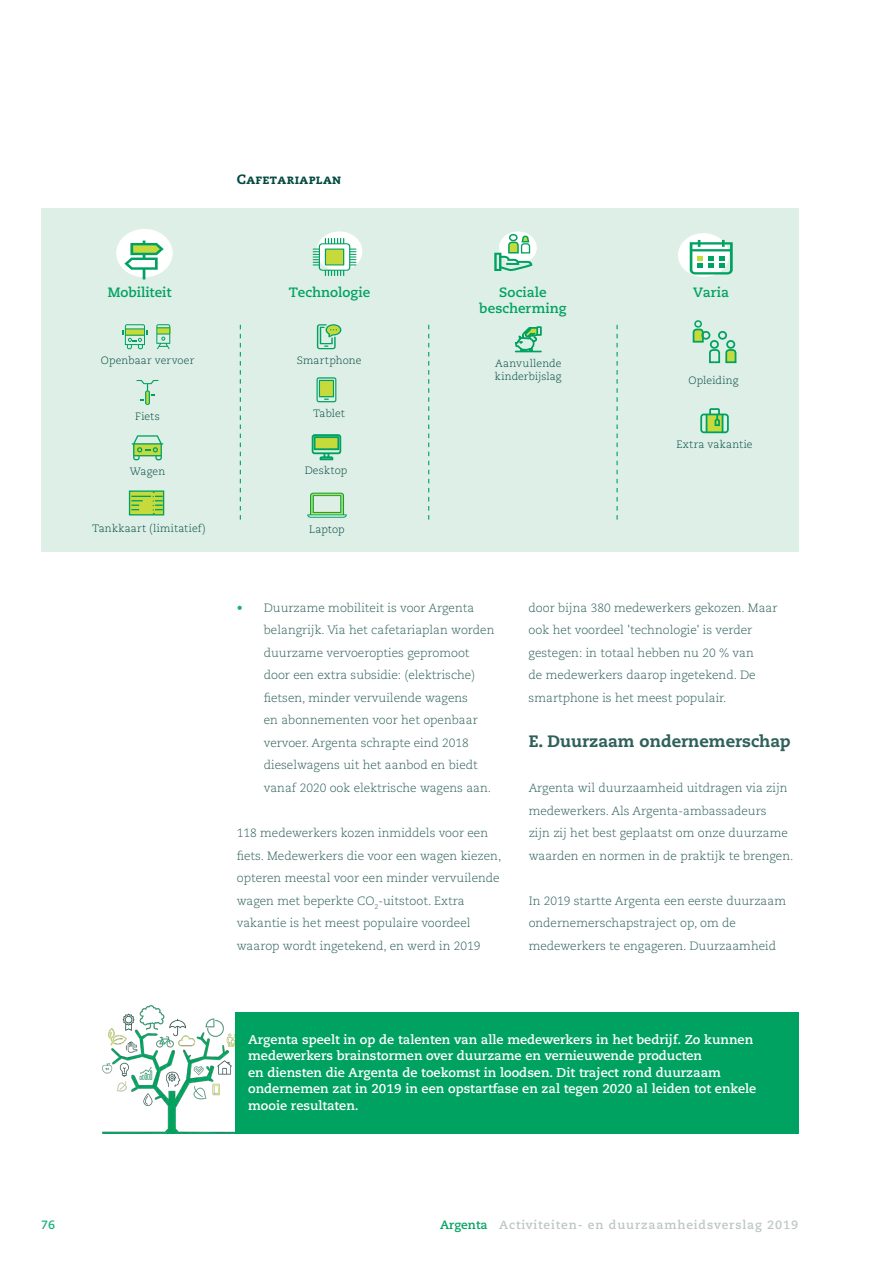
<style>
.page{position:relative;width:893px;height:1263px;background:#fff}
.page>*{position:absolute;margin:0;border:0;box-sizing:border-box;transform-origin:0 0}
.arg18_Txt{font:800 16.5px "Caecilia LT Std";color:#2f615b}
.Body{font:700 13.5px/16.2px "Caecilia LT Std";color:#00a261;text-align:center}
.arg18_titgra{font:800 13.5px "Caecilia LT Std";letter-spacing:.03em;color:#044a42}
.arg18_TxtEncadre_fon{font:700 12.75px/16.5px "Caecilia LT Std";color:#fff}
.arg18_Txt-2{font:300 12px/22.5px "Caecilia LT Std";color:#2f615b}
.t1{font:700 12px "Caecilia LT Std";letter-spacing:.075em;color:#bdc7c5}
.t2{font:700 12px "Caecilia LT Std";color:#17af7b}
.Body-2{font:300 10.65px/12.8px "Caecilia LT Std";letter-spacing:.01em;color:#044a42}
.s1{font-weight:700;color:#17af7b}
.s2{color:#00a261}
</style>
<div class="page">
<div style="left:42px;top:209px;width:757px;height:343px;background:#ddefe6"></div>
<div style="left:116px;top:229px;width:57px;height:48px;background:#fff;border-radius:50%"></div>
<svg style="left:129px;top:490px;width:35px;height:25px"></svg>
<svg style="left:131px;top:491px;width:32px;height:23px"></svg>
<div style="left:316px;top:231px;width:46px;height:40px;background:#fff;border-radius:50%"></div>
<svg style="left:240px;top:325px;width:1px;height:195px"></svg>
<svg style="left:428px;top:325px;width:1px;height:195px"></svg>
<svg style="left:616px;top:325px;width:2px;height:195px"></svg>
<div style="left:499px;top:231px;width:38px;height:33px;background:#fff;border-radius:50%"></div>
<div style="left:678px;top:233px;width:51px;height:44px;background:#fff;border-radius:50%"></div>
<svg style="left:690px;top:240px;width:43px;height:34px"></svg>
<svg style="left:124px;top:241px;width:40px;height:38px"></svg>
<svg style="left:313px;top:238px;width:43px;height:38px"></svg>
<svg style="left:692px;top:328px;width:45px;height:36px"></svg>
<div style="left:509px;top:234px;width:9px;height:7px;border:2px solid #00a261;border-radius:50%"></div>
<div style="left:710px;top:340px;width:9px;height:9px;border:2px solid #00a261;border-radius:50%"></div>
<div style="left:718px;top:331px;width:9px;height:9px;border:2px solid #00a261;border-radius:50%"></div>
<div style="left:701px;top:331px;width:9px;height:9px;border:2px solid #00a261;border-radius:50%"></div>
<div style="left:694px;top:320px;width:8px;height:8px;border:2px solid #00a261;border-radius:50%"></div>
<div style="left:726px;top:340px;width:9px;height:9px;border:2px solid #00a261;border-radius:50%"></div>
<svg style="left:494px;top:235px;width:38px;height:36px"></svg>
<svg style="left:123px;top:324px;width:24px;height:25px"></svg>
<svg style="left:156px;top:324px;width:14px;height:25px"></svg>
<svg style="left:137px;top:380px;width:21px;height:25px"></svg>
<svg style="left:132px;top:435px;width:31px;height:25px"></svg>
<svg style="left:312px;top:435px;width:29px;height:25px"></svg>
<svg style="left:317px;top:377px;width:19px;height:25px"></svg>
<svg style="left:307px;top:493px;width:40px;height:25px"></svg>
<svg style="left:317px;top:324px;width:24px;height:25px"></svg>
<svg style="left:515px;top:326px;width:27px;height:26px"></svg>
<svg style="left:700px;top:408px;width:29px;height:25px"></svg>
<img style="left:103px;top:1006px;width:136px;height:127px">
<div style="left:235px;top:1013px;width:564px;height:121px;background:#00a261"></div>
<p class="arg18_titgra" style="left:237px;top:171px;width:106px">Cafetariaplan</p>
<p class="Body" style="left:108px;top:284px;width:65px">Mobiliteit</p>
<p class="Body" style="left:289px;top:284px;width:83px">Technologie</p>
<p class="Body" style="left:479px;top:284px;width:89px">Sociale bescherming</p>
<p class="Body" style="left:693px;top:284px;width:37px">Varia</p>
<p class="Body-2" style="left:101px;top:354px;width:95px">Openbaar vervoer</p>
<p class="Body-2" style="left:297px;top:354px;width:66px">Smartphone</p>
<p class="Body-2" style="left:495px;top:357px;width:68px">Aanvullende kinderbijslag</p>
<p class="Body-2" style="left:688px;top:374px;width:51px">Opleiding</p>
<p class="Body-2" style="left:135px;top:410px;width:26px">Fiets</p>
<p class="Body-2" style="left:313px;top:407px;width:33px">Tablet</p>
<p class="Body-2" style="left:676px;top:438px;width:78px">Extra vakantie</p>
<p class="Body-2" style="left:130px;top:465px;width:37px">Wagen</p>
<p class="Body-2" style="left:305px;top:464px;width:44px">Desktop</p>
<p class="Body-2" style="left:92px;top:522px;width:115px">Tankkaart (limitatief)</p>
<p class="Body-2" style="left:309px;top:524px;width:37px">Laptop</p>
<p class="arg18_Txt-2" style="left:264px;top:597px;width:232px;text-indent:-27px"><span class="s1">•</span> Duurzame mobiliteit is voor Argenta belangrijk. Via het cafetariaplan worden duurzame vervoeropties gepromoot door een extra subsidie: (elektrische) fietsen, minder vervuilende wagens<br>en abonnementen voor het openbaar vervoer. Argenta schrapte eind 2018 dieselwagens uit het aanbod en biedt vanaf 2020 ook elektrische wagens aan.</p>
<p class="arg18_Txt-2" style="left:237px;top:822px;width:266px">118 medewerkers kozen inmiddels voor een fiets. Medewerkers die voor een wagen kiezen, opteren meestal voor een minder vervuilende wagen met beperkte CO<sub>2</sub>-uitstoot. Extra vakantie is het meest populaire voordeel waarop wordt ingetekend, en werd in 2019</p>
<p class="arg18_Txt-2" style="left:529px;top:597px;width:250px">door bijna 380 medewerkers gekozen. Maar ook het voordeel 'technologie' is verder gestegen: in totaal hebben nu 20 % van<br>de medewerkers daarop ingetekend. De smartphone is het meest populair.</p>
<p class="arg18_Txt" style="left:529px;top:731px;width:261px">E. Duurzaam ondernemerschap</p>
<p class="arg18_Txt-2" style="left:529px;top:777px;width:266px">Argenta wil duurzaamheid uitdragen via zijn medewerkers. Als Argenta-ambassadeurs<br>zijn zij het best geplaatst om onze duurzame waarden en normen in de praktijk te brengen.</p>
<p class="arg18_Txt-2" style="left:529px;top:889px;width:259px">In 2019 startte Argenta een eerste duurzaam ondernemerschapstraject op, om de medewerkers te engageren. Duurzaamheid</p>
<p class="arg18_TxtEncadre_fon" style="left:248px;top:1031px;width:510px">Argenta speelt in op de talenten van alle medewerkers in het bedrijf. Zo kunnen medewerkers brainstormen over duurzame en vernieuwende producten<br>en diensten die Argenta de toekomst in loodsen. Dit traject rond duurzaam ondernemen zat in 2019 in een opstartfase en zal tegen 2020 al leiden tot enkele mooie resultaten.</p>
<p class="t2" style="left:41px;top:1217px;width:16px">76</p>
<p class="t1" style="left:440px;top:1217px;width:360px"><span class="s2">Argenta</span> Activiteiten- en duurzaamheidsverslag 2019</p>
</div>
